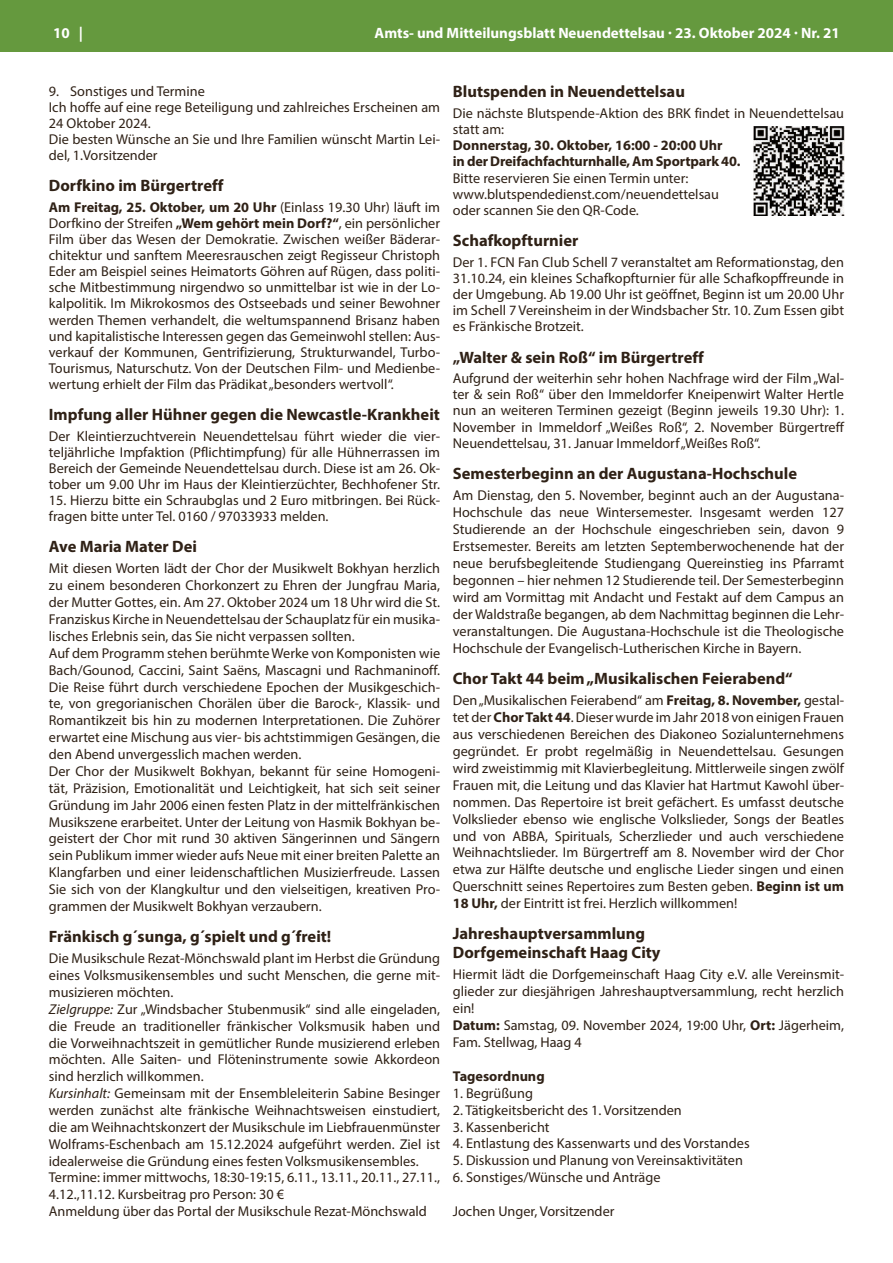
<style>
.page{position:relative;width:893px;height:1263px;background:#fff}
.page>*{position:absolute;margin:0;border:0;box-sizing:border-box;transform-origin:0 0}
.t1{font:700 16.5px/18.5px "Myriad Pro";color:#2f2116}
.t2{font:700 15px "Myriad Pro";color:#fff}
.t3{font:14.25px/16.8px "Myriad Pro";color:#2f2116}
.t4{font:700 14.25px/16.2px "Myriad Pro";letter-spacing:-.005em;color:#2f2116}
.s1{font-weight:700}
.s2{font-style:italic}
</style>
<div class="page">
<div style="left:0;top:0;width:893px;height:51px;background:#65993e"></div>
<img style="left:753px;top:126px;width:91px;height:90px">
<p class="t2" style="left:53px;top:25px;width:31px">10 |</p>
<p class="t2" style="left:375px;top:25px;width:467px">Amts- und Mitteilungsblatt Neuendettelsau · 23. Oktober 2024 · Nr. 21</p>
<p class="t3" style="left:49px;top:83px;width:393px;line-height:16px">9. Sonstiges und Termine<br>Ich hoffe auf eine rege Beteiligung und zahlreiches Erscheinen am 24 Oktober 2024.<br>Die besten Wünsche an Sie und Ihre Familien wünscht Martin Lei&shy;del, 1.Vorsitzender</p>
<p class="t1" style="left:49px;top:177px;width:176px">Dorfkino im Bürgertreff</p>
<p class="t3" style="left:49px;top:199px;width:393px;line-height:16px;text-align:justify"><span class="s1">Am Freitag, 25. Oktober, um 20 Uhr</span> (Einlass 19.30 Uhr) läuft im Dorfkino der Streifen <span class="s1">„Wem gehört mein Dorf?“</span>, ein persönlicher Film über das Wesen der Demokratie. Zwischen weißer Bäderar&shy;chitektur und sanftem Meeresrauschen zeigt Regisseur Christoph Eder am Beispiel seines Heimatorts Göhren auf Rügen, dass politi&shy;sche Mitbestimmung nirgendwo so unmittelbar ist wie in der Lo&shy;kalpolitik. Im Mikrokosmos des Ostseebads und seiner Bewohner werden Themen verhandelt, die weltumspannend Brisanz haben und kapitalistische Interessen gegen das Gemeinwohl stellen: Aus&shy;verkauf der Kommunen, Gentrifizierung, Strukturwandel, Turbo-Tourismus, Naturschutz. Von der Deutschen Film- und Medienbe&shy;wertung erhielt der Film das Prädikat „besonders wertvoll“.</p>
<p class="t1" style="left:49px;top:406px;width:392px">Impfung aller Hühner gegen die Newcastle-Krankheit</p>
<p class="t3" style="left:49px;top:427px;width:393px;line-height:16px;text-align:justify">Der Kleintierzuchtverein Neuendettelsau führt wieder die vier&shy;teljährliche Impfaktion (Pflichtimpfung) für alle Hühnerrassen im Bereich der Gemeinde Neuendettelsau durch. Diese ist am 26. Ok&shy;tober um 9.00 Uhr im Haus der Kleintierzüchter, Bechhofener Str.</p>
<p class="t3" style="left:49px;top:492px;width:393px;line-height:16px">15. Hierzu bitte ein Schraubglas und 2 Euro mitbringen. Bei Rück&shy;fragen bitte unter Tel. 0160 / 97033933 melden.</p>
<p class="t1" style="left:49px;top:538px;width:150px">Ave Maria Mater Dei</p>
<p class="t3" style="left:49px;top:560px;width:393px">Mit diesen Worten lädt der Chor der Musikwelt Bokhyan herzlich zu einem besonderen Chorkonzert zu Ehren der Jungfrau Maria, der Mutter Gottes, ein. Am 27. Oktober 2024 um 18 Uhr wird die St.<br>Franziskus Kirche in Neuendettelsau der Schauplatz für ein musika&shy;lisches Erlebnis sein, das Sie nicht verpassen sollten.<br>Auf dem Programm stehen berühmte Werke von Komponisten wie Bach/Gounod, Caccini, Saint Saëns, Mascagni und Rachmaninoff.<br>Die Reise führt durch verschiedene Epochen der Musikgeschich&shy;te, von gregorianischen Chorälen über die Barock-, Klassik- und Romantikzeit bis hin zu modernen Interpretationen. Die Zuhörer erwartet eine Mischung aus vier- bis achtstimmigen Gesängen, die den Abend unvergesslich machen werden.<br>Der Chor der Musikwelt Bokhyan, bekannt für seine Homogeni&shy;tät, Präzision, Emotionalität und Leichtigkeit, hat sich seit seiner Gründung im Jahr 2006 einen festen Platz in der mittelfränkischen Musikszene erarbeitet. Unter der Leitung von Hasmik Bokhyan be&shy;geistert der Chor mit rund 30 aktiven Sängerinnen und Sängern sein Publikum immer wieder aufs Neue mit einer breiten Palette an Klangfarben und einer leidenschaftlichen Musizierfreude. Lassen Sie sich von der Klangkultur und den vielseitigen, kreativen Pro&shy;grammen der Musikwelt Bokhyan verzaubern.</p>
<p class="t1" style="left:49px;top:928px;width:284px">Fränkisch g´sunga, g´spielt und g´freit!</p>
<p class="t3" style="left:49px;top:950px;width:393px">Die Musikschule Rezat-Mönchswald plant im Herbst die Gründung eines Volksmusikensembles und sucht Menschen, die gerne mit&shy;musizieren möchten.<br><span class="s2">Zielgruppe:</span> Zur „Windsbacher Stubenmusik“ sind alle eingeladen, die Freude an traditioneller fränkischer Volksmusik haben und die Vorweihnachtszeit in gemütlicher Runde musizierend erleben möchten. Alle Saiten- und Flöteninstrumente sowie Akkordeon sind herzlich willkommen.<br><span class="s2">Kursinhalt:</span> Gemeinsam mit der Ensembleleiterin Sabine Besinger werden zunächst alte fränkische Weihnachtsweisen einstudiert, die am Weihnachtskonzert der Musikschule im Liebfrauenmünster Wolframs-Eschenbach am 15.12.2024 aufgeführt werden. Ziel ist idealerweise die Gründung eines festen Volksmusikensembles.<br>Termine: immer mittwochs, 18:30-19:15, 6.11., 13.11., 20.11., 27.11., 4.12.,11.12. Kursbeitrag pro Person: 30 €<br>Anmeldung über das Portal der Musikschule Rezat-Mönchswald</p>
<p class="t1" style="left:453px;top:83px;width:234px">Blutspenden in Neuendettelsau</p>
<p class="t3" style="left:453px;top:105px;width:393px;line-height:16.2px">Die nächste Blutspende-Aktion des BRK findet in Neuendettelsau statt am:</p>
<p class="t4" style="left:453px;top:138px;width:289px">Donnerstag, 30. Oktober, 16:00 - 20:00 Uhr<br>in der Dreifachfachturnhalle, Am Sportpark 40.</p>
<p class="t3" style="left:453px;top:170px;width:268px;line-height:16.2px">Bitte reservieren Sie einen Termin unter: www.blutspendedienst.com/neuendettelsau oder scannen Sie den QR-Code.</p>
<p class="t1" style="left:453px;top:232px;width:127px">Schafkopfturnier</p>
<p class="t3" style="left:453px;top:254px;width:393px;line-height:16.2px;text-align:justify">Der 1. FCN Fan Club Schell 7 veranstaltet am Reformationstag, den 31.10.24, ein kleines Schafkopfturnier für alle Schafkopffreunde in der Umgebung. Ab 19.00 Uhr ist geöffnet, Beginn ist um 20.00 Uhr im Schell 7 Vereinsheim in der Windsbacher Str. 10. Zum Essen gibt es Fränkische Brotzeit.</p>
<p class="t1" style="left:453px;top:348px;width:252px">„Walter &amp; sein Roß“ im Bürgertreff</p>
<p class="t3" style="left:453px;top:370px;width:393px;line-height:16.2px;text-align:justify">Aufgrund der weiterhin sehr hohen Nachfrage wird der Film „Wal&shy;ter &amp; sein Roß“ über den Immeldorfer Kneipenwirt Walter Hertle nun an weiteren Terminen gezeigt (Beginn jeweils 19.30 Uhr): 1.<br>November in Immeldorf „Weißes Roß“, 2. November Bürgertreff Neuendettelsau, 31. Januar Immeldorf „Weißes Roß“.</p>
<p class="t1" style="left:453px;top:465px;width:346px">Semesterbeginn an der Augustana-Hochschule</p>
<p class="t3" style="left:453px;top:487px;width:393px;text-align:justify">Am Dienstag, den 5. November, beginnt auch an der Augustana-Hochschule das neue Wintersemester. Insgesamt werden 127<br>Studierende an der Hochschule eingeschrieben sein, davon 9<br>Erstsemester. Bereits am letzten Septemberwochenende hat der neue berufsbegleitende Studiengang Quereinstieg ins Pfarramt begonnen – hier nehmen 12 Studierende teil. Der Semesterbeginn wird am Vormittag mit Andacht und Festakt auf dem Campus an der Waldstraße begangen, ab dem Nachmittag beginnen die Lehr&shy;veranstaltungen. Die Augustana-Hochschule ist die Theologische Hochschule der Evangelisch-Lutherischen Kirche in Bayern.</p>
<p class="t1" style="left:453px;top:670px;width:341px">Chor Takt 44 beim „Musikalischen Feierabend“</p>
<p class="t3" style="left:453px;top:691px;width:393px;text-align:justify">Den „Musikalischen Feierabend“ am <span class="s1">Freitag, 8. November,</span> gestal&shy;tet der <span class="s1">Chor Takt 44</span>. Dieser wurde im Jahr 2018 von einigen Frauen aus verschiedenen Bereichen des Diakoneo Sozialunternehmens gegründet. Er probt regelmäßig in Neuendettelsau. Gesungen wird zweistimmig mit Klavierbegleitung. Mittlerweile singen zwölf Frauen mit, die Leitung und das Klavier hat Hartmut Kawohl über&shy;nommen. Das Repertoire ist breit gefächert. Es umfasst deutsche Volkslieder ebenso wie englische Volkslieder, Songs der Beatles und von ABBA, Spirituals, Scherzlieder und auch verschiedene Weihnachtslieder. Im Bürgertreff am 8. November wird der Chor etwa zur Hälfte deutsche und englische Lieder singen und einen Querschnitt seines Repertoires zum Besten geben. <span class="s1">Beginn ist um 18 Uhr,</span> der Eintritt ist frei. Herzlich willkommen!</p>
<p class="t1" style="left:453px;top:925px;width:209px">Jahreshauptversammlung<br>Dorfgemeinschaft Haag City</p>
<p class="t3" style="left:453px;top:965px;width:393px">Hiermit lädt die Dorfgemeinschaft Haag City e.V. alle Vereinsmit&shy;glieder zur diesjährigen Jahreshauptversammlung, recht herzlich ein!<br><span class="s1">Datum:</span> Samstag, 09. November 2024, 19:00 Uhr, <span class="s1">Ort:</span> Jägerheim, Fam. Stellwag, Haag 4</p>
<p class="t4" style="left:453px;top:1068px;width:93px">Tagesordnung</p>
<p class="t3" style="left:453px;top:1084px;width:82px">1. Begrüßung</p>
<p class="t3" style="left:453px;top:1101px;width:230px">2. Tätigkeitsbericht des 1. Vorsitzenden</p>
<p class="t3" style="left:453px;top:1118px;width:98px">3. Kassenbericht</p>
<p class="t3" style="left:453px;top:1135px;width:298px">4. Entlastung des Kassenwarts und des Vorstandes</p>
<p class="t3" style="left:453px;top:1152px;width:292px">5. Diskussion und Planung von Vereinsaktivitäten</p>
<p class="t3" style="left:453px;top:1169px;width:209px">6. Sonstiges/Wünsche und Anträge</p>
<p class="t3" style="left:453px;top:1203px;width:163px">Jochen Unger, Vorsitzender</p>
</div>
